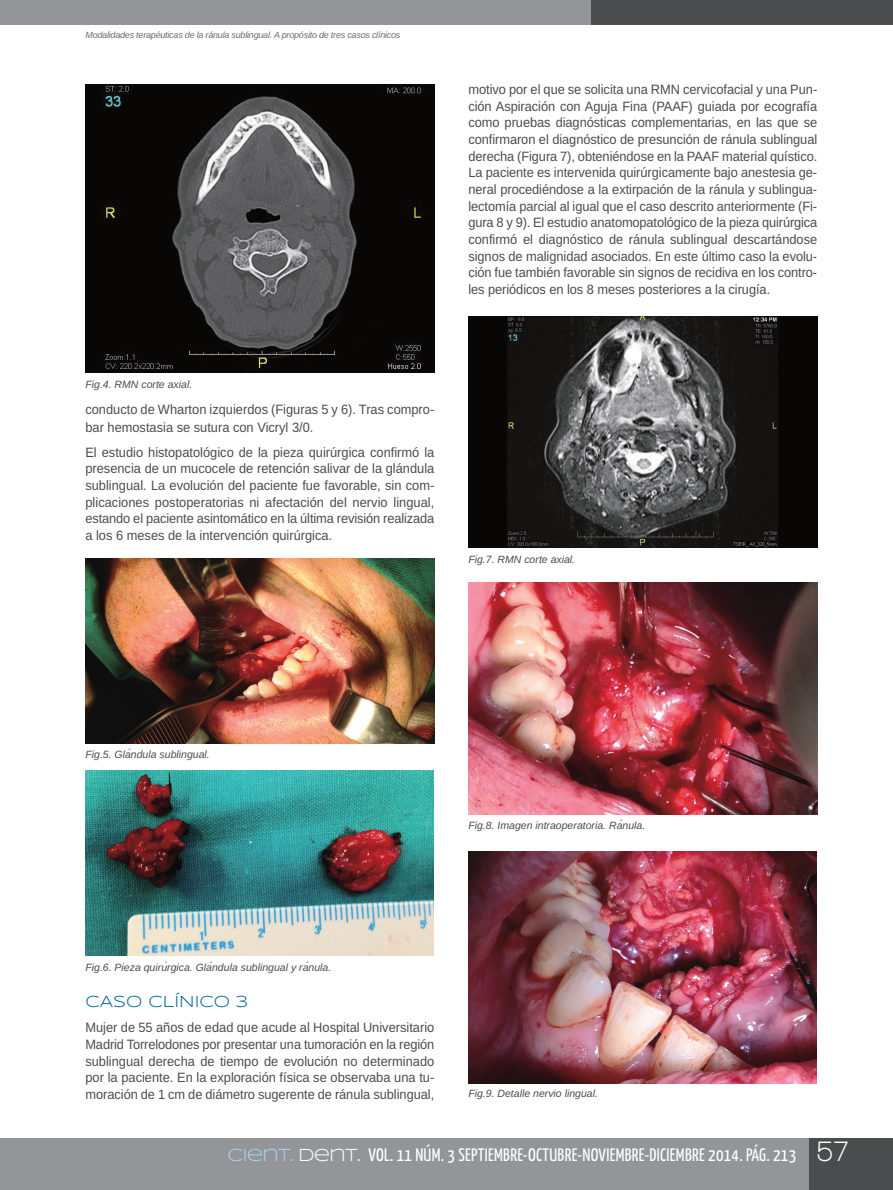
<style>
.page{position:relative;width:893px;height:1190px;background:#fff}
.page>*{position:absolute;margin:0;border:0;box-sizing:border-box;transform-origin:0 0}
.t1{font:700 30px "Walkway";color:#fff;scale:.9 1}
.t2{font:18px "Yanone Kaffeesatz";letter-spacing:.015em;color:#fff}
.t3{font:16.5px "Syncopate";color:#00649e}
.t4{font:13.5px/16.6px "Arimo";letter-spacing:-.005em;color:#4b4c4d;text-align:justify;scale:.95 1}
.t5{font:italic 10.5px "Arimo";color:#4b4c4d}
.t6{font:italic 9px "Arimo";letter-spacing:-.025em;color:#6c6d70}
.s1{font-family:"Syncopate";color:#add2ed}
.s2{font-family:"Syncopate"}
</style>
<div class="page">
<div style="left:0;top:1137px;width:892px;height:52px;background:#939598"></div>
<div style="left:0;top:0;width:599px;height:24px;background:#939598"></div>
<div style="left:591px;top:0;width:301px;height:24px;background:#4b4c4d"></div>
<div style="left:808px;top:1137px;width:84px;height:52px;background:#4b4c4d"></div>
<img style="left:85px;top:84px;width:349px;height:288px">
<img style="left:85px;top:558px;width:349px;height:185px">
<img style="left:86px;top:770px;width:348px;height:185px">
<img style="left:468px;top:317px;width:349px;height:231px">
<img style="left:468px;top:582px;width:349px;height:232px">
<img style="left:468px;top:851px;width:348px;height:231px">
<p class="t6" style="left:85px;top:29px;width:316px">Modalidades terapéuticas de la ránula sublingual. A propósito de tres casos clínicos</p>
<p class="t5" style="left:85px;top:378px;width:108px">fig.4. rMn corte axial.</p>
<p class="t4" style="left:85px;top:400px;width:369px;line-height:18px">conducto de Wharton izquierdos (Figuras 5 y 6). Tras compro&shy;bar hemostasia se sutura con Vicryl 3/0.</p>
<p class="t4" style="left:85px;top:443px;width:369px">El estudio histopatológico de la pieza quirúrgica confirmó la presencia de un mucocele de retención salivar de la glándula sublingual. La evolución del paciente fue favorable, sin com&shy;plicaciones postoperatorias ni afectación del nervio lingual, estando el paciente asintomático en la última revisión realizada a los 6 meses de la intervención quirúrgica.</p>
<p class="t4" style="left:468px;top:81px;width:369px">motivo por el que se solicita una RMN cervicofacial y una Pun&shy;ción Aspiración con Aguja Fina (PAAF) guiada por ecografía como pruebas diagnósticas complementarias, en las que se confirmaron el diagnóstico de presunción de ránula sublingual derecha (Figura 7), obteniéndose en la PAAF material quístico.<br>La paciente es intervenida quirúrgicamente bajo anestesia ge&shy;neral procediéndose a la extirpación de la ránula y sublingua&shy;lectomía parcial al igual que el caso descrito anteriormente (Fi&shy;gura 8 y 9). El estudio anatomopatológico de la pieza quirúrgica confirmó el diagnóstico de ránula sublingual descartándose signos de malignidad asociados. En este último caso la evolu&shy;ción fue también favorable sin signos de recidiva en los contro&shy;les periódicos en los 8 meses posteriores a la cirugía.</p>
<p class="t5" style="left:468px;top:553px;width:108px">fig.7. rMn corte axial.</p>
<p class="t5" style="left:85px;top:748px;width:126px">fig.5. glándula sublingual.</p>
<p class="t5" style="left:468px;top:818px;width:178px">fig.8. imagen intraoperatoria. ránula.</p>
<p class="t5" style="left:85px;top:960px;width:247px">fig.6. Pieza quirúrgica. glándula sublingual y ránula.</p>
<p class="t3" style="left:85px;top:991px;width:164px">CASO CLÍNICO 3</p>
<p class="t4" style="left:85px;top:1018px;width:369px">Mujer de 55 años de edad que acude al hospital universitario Madrid Torrelodones por presentar una tumoración en la región sublingual derecha de tiempo de evolución no determinado por la paciente. En la exploración física se observaba una tu&shy;moración de 1 cm de diámetro sugerente de ránula sublingual,</p>
<p class="t5" style="left:468px;top:1087px;width:131px">fig.9. detalle nervio lingual.</p>
<h2 class="t2" style="left:227px;top:1143px;width:570px"><span class="s1">CIENT.</span> <span class="s2">DENT.</span> VOL. 11 NÚM. 3 SEPTIEMBRE-OCTUBRE-NOVIEMBRE-DICIEMBRE 2014. PÁG. 213</h2>
<h1 class="t1" style="left:817px;top:1134px;width:37px">57</h1>
</div>
